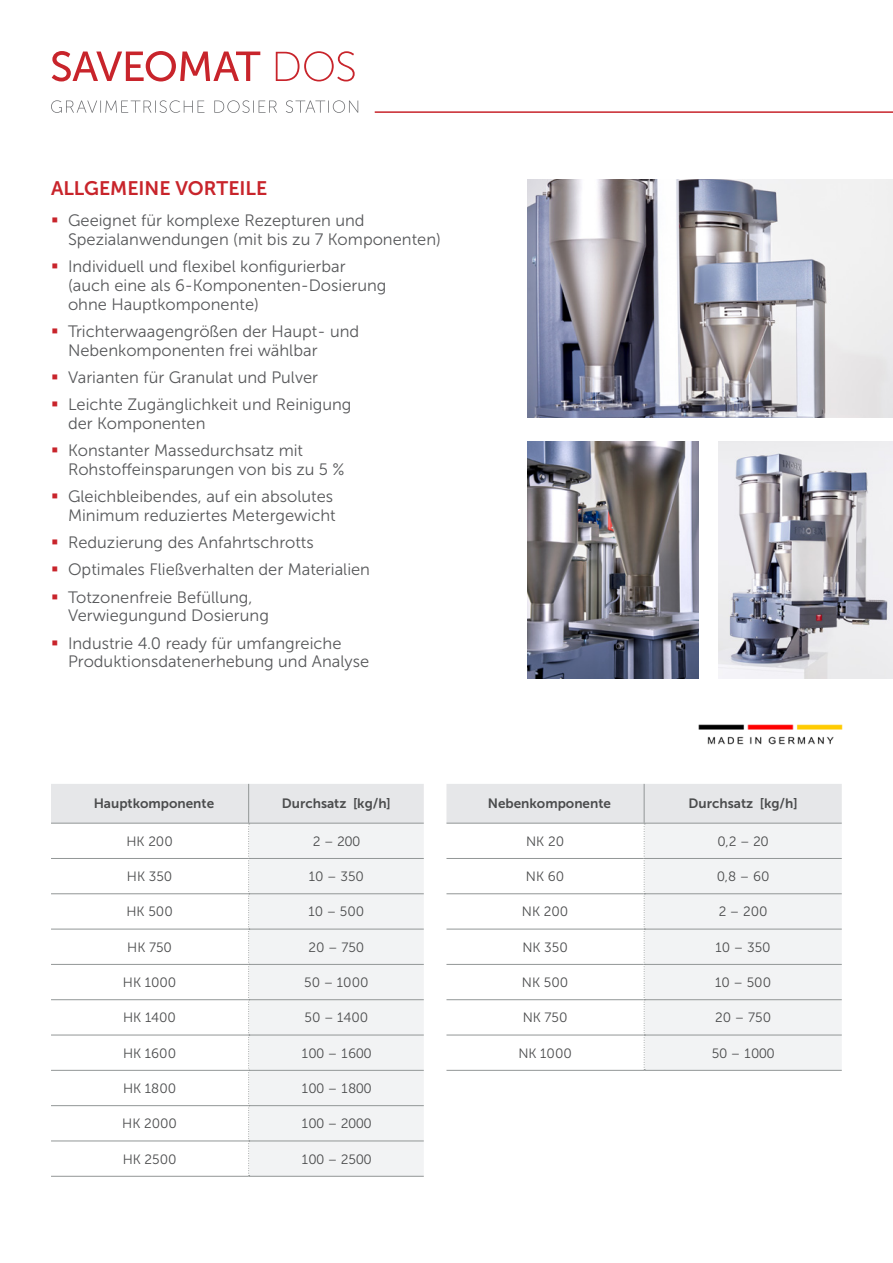
<style>
.page{position:relative;width:893px;height:1263px;background:#fff}
.page>*{position:absolute;margin:0;border:0;box-sizing:border-box;transform-origin:0 0}
.t1{font:19.5px "Museo Sans 700";color:#c8242b}
.t2{font:16.5px/27.3px "Museo Sans 300";color:#57585a}
.t3{font:13.5px "Museo Sans 300";color:#4b4c4d}
.t4{font:13.5px "Museo Sans 700";color:#4b4c4d}
</style>
<div class="page">
<hr style="left:51px;top:1176px;width:198px;height:1px;background:#929696">
<hr style="left:249px;top:1176px;width:175px;height:1px;background:#929696">
<svg style="left:51px;top:784px;width:373px;height:392px"></svg>
<hr style="left:446px;top:1070px;width:198px;height:1px;background:#929696">
<hr style="left:644px;top:1070px;width:198px;height:1px;background:#929696">
<svg style="left:446px;top:784px;width:396px;height:286px"></svg>
<img style="left:698px;top:724px;width:145px;height:21px">
<img style="left:527px;top:180px;width:366px;height:237px">
<img style="left:527px;top:441px;width:172px;height:237px">
<img style="left:719px;top:441px;width:174px;height:237px">
<hr style="left:375px;top:111px;width:518px;height:2px;background:#c8242b">
<svg style="left:52px;top:51px;width:303px;height:30px"></svg>
<svg style="left:51px;top:100px;width:307px;height:13px"></svg>
<p class="t1" style="left:51px;top:177px;width:218px">ALLGEMEINE VORTEILE</p>
<p class="t2" style="left:68px;top:211px;width:374px;line-height:18.8px">Geeignet für komplexe Rezepturen und<br>Spezialanwendungen (mit bis zu 7 Komponenten)</p>
<p class="t2" style="left:68px;top:257px;width:320px;line-height:18.8px">Individuell und flexibel konfigurierbar (auch eine als 6-Komponenten-Dosierung ohne Hauptkomponente)</p>
<p class="t2" style="left:68px;top:322px;width:293px;line-height:18.8px">Trichterwaagengrößen der Haupt- und<br>Nebenkomponenten frei wählbar</p>
<p class="t2" style="left:68px;top:364px;width:285px">Varianten für Granulat und Pulver<br>Leichte Zugänglichkeit und Reinigung</p>
<p class="t2" style="left:68px;top:410px;width:237px">der Komponenten<br>Konstanter Massedurchsatz mit</p>
<p class="t2" style="left:68px;top:456px;width:278px">Rohstoffeinsparungen von bis zu 5 %<br>Gleichbleibendes, auf ein absolutes</p>
<p class="t2" style="left:68px;top:502px;width:304px">Minimum reduziertes Metergewicht Reduzierung des Anfahrtschrotts Optimales Fließverhalten der Materialien Totzonenfreie Befüllung,</p>
<p class="t2" style="left:68px;top:602px;width:275px">Verwiegungund Dosierung<br>Industrie 4.0 ready für umfangreiche</p>
<p class="t2" style="left:68px;top:648px;width:303px">Produktionsdatenerhebung und Analyse</p>
<p class="t4" style="left:94px;top:796px;width:122px">Hauptkomponente</p>
<p class="t4" style="left:282px;top:796px;width:111px">Durchsatz [kg/h]</p>
<p class="t3" style="left:126px;top:834px;width:48px">HK 200</p>
<p class="t3" style="left:313px;top:834px;width:49px">2 – 200</p>
<p class="t3" style="left:127px;top:869px;width:47px">HK 350</p>
<p class="t3" style="left:309px;top:869px;width:57px">10 – 350</p>
<p class="t3" style="left:127px;top:904px;width:48px">HK 500</p>
<p class="t3" style="left:308px;top:904px;width:57px">10 – 500</p>
<p class="t3" style="left:127px;top:940px;width:46px">HK 750</p>
<p class="t3" style="left:308px;top:940px;width:57px">20 – 750</p>
<p class="t3" style="left:123px;top:975px;width:55px">HK 1000</p>
<p class="t3" style="left:304px;top:975px;width:66px">50 – 1000</p>
<p class="t3" style="left:123px;top:1010px;width:54px">HK 1400</p>
<p class="t3" style="left:304px;top:1010px;width:65px">50 – 1400</p>
<p class="t3" style="left:123px;top:1046px;width:55px">HK 1600</p>
<p class="t3" style="left:301px;top:1046px;width:72px">100 – 1600</p>
<p class="t3" style="left:123px;top:1081px;width:55px">HK 1800</p>
<p class="t3" style="left:301px;top:1081px;width:72px">100 – 1800</p>
<p class="t3" style="left:122px;top:1116px;width:56px">HK 2000</p>
<p class="t3" style="left:301px;top:1116px;width:72px">100 – 2000</p>
<p class="t3" style="left:123px;top:1152px;width:55px">HK 2500</p>
<p class="t3" style="left:301px;top:1152px;width:72px">100 – 2500</p>
<p class="t4" style="left:488px;top:796px;width:125px">Nebenkomponente</p>
<p class="t4" style="left:689px;top:796px;width:111px">Durchsatz [kg/h]</p>
<p class="t3" style="left:526px;top:834px;width:39px">NK 20</p>
<p class="t3" style="left:718px;top:834px;width:52px">0,2 – 20</p>
<p class="t3" style="left:526px;top:869px;width:40px">NK 60</p>
<p class="t3" style="left:717px;top:869px;width:54px">0,8 – 60</p>
<p class="t3" style="left:522px;top:904px;width:48px">NK 200</p>
<p class="t3" style="left:719px;top:904px;width:50px">2 – 200</p>
<p class="t3" style="left:522px;top:940px;width:47px">NK 350</p>
<p class="t3" style="left:716px;top:940px;width:57px">10 – 350</p>
<p class="t3" style="left:522px;top:975px;width:48px">NK 500</p>
<p class="t3" style="left:715px;top:975px;width:57px">10 – 500</p>
<p class="t3" style="left:523px;top:1010px;width:46px">NK 750</p>
<p class="t3" style="left:715px;top:1010px;width:57px">20 – 750</p>
<p class="t3" style="left:518px;top:1046px;width:55px">NK 1000</p>
<p class="t3" style="left:712px;top:1046px;width:64px">50 – 1000</p>
</div>
